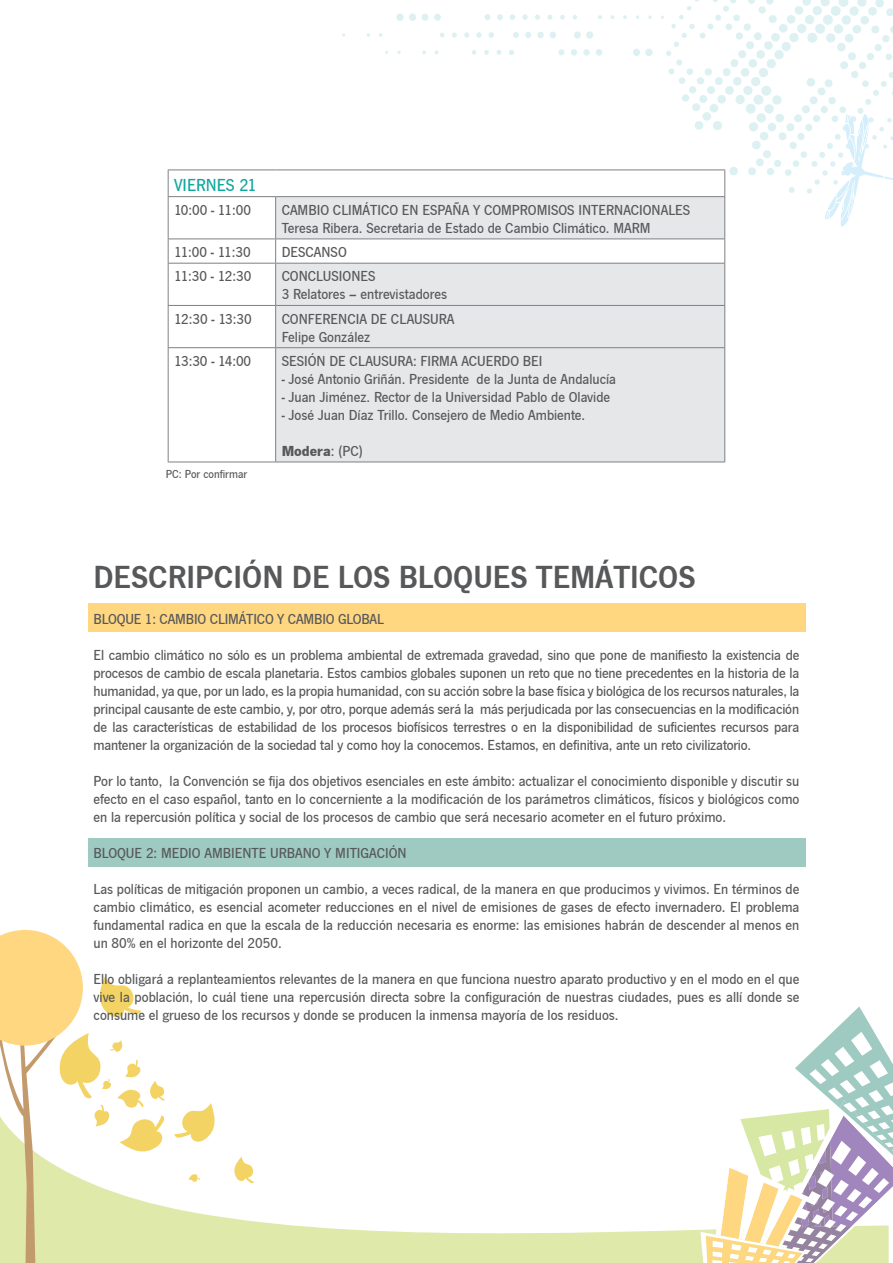
<style>
.page{position:relative;width:893px;height:1263px;background:#fff}
.page>*{position:absolute;margin:0;border:0;box-sizing:border-box;transform-origin:0 0}
.t1{font:33px "News Got T Dem";color:#57585a}
.t2{font:18px "News Got T Med";color:#12a79d}
.t3{font:15px/18px "News Got T Med";color:#57585a;text-align:justify}
.t4{font:15px "News Got T Bold";color:#57585a}
.t5{font:12px "News Got T Med";color:#57585a}
.s1{font-family:"News Got T Med"}
</style>
<div class="page">
<svg style="left:166px;top:1179px;width:534px;height:84px"></svg>
<svg style="left:189px;top:1174px;width:11px;height:8px"></svg>
<svg style="left:232px;top:1157px;width:23px;height:26px"></svg>
<svg style="left:174px;top:1103px;width:41px;height:39px"></svg>
<svg style="left:0;top:930px;width:166px;height:333px"></svg>
<svg style="left:700px;top:1006px;width:193px;height:257px"></svg>
<div style="left:396px;top:13px;width:8px;height:8px;background:#ddf1f3;border-radius:50%"></div>
<div style="left:409px;top:14px;width:7px;height:7px;background:#ddf1f3;border-radius:50%"></div>
<div style="left:422px;top:14px;width:6px;height:7px;background:#ddf1f3;border-radius:50%"></div>
<div style="left:434px;top:14px;width:7px;height:7px;background:#ddf1f3;border-radius:50%"></div>
<svg style="left:485px;top:14px;width:5px;height:6px"></svg>
<svg style="left:497px;top:14px;width:6px;height:6px"></svg>
<svg style="left:510px;top:14px;width:5px;height:6px"></svg>
<svg style="left:522px;top:14px;width:6px;height:6px"></svg>
<svg style="left:535px;top:15px;width:5px;height:5px"></svg>
<svg style="left:547px;top:15px;width:5px;height:5px"></svg>
<svg style="left:560px;top:15px;width:5px;height:5px"></svg>
<svg style="left:573px;top:15px;width:4px;height:5px"></svg>
<svg style="left:598px;top:15px;width:4px;height:4px"></svg>
<svg style="left:610px;top:15px;width:4px;height:4px"></svg>
<svg style="left:623px;top:15px;width:4px;height:4px"></svg>
<svg style="left:648px;top:15px;width:4px;height:4px"></svg>
<div style="left:586px;top:31px;width:7px;height:8px;background:#ddf1f3;border-radius:50%"></div>
<div style="left:574px;top:31px;width:7px;height:8px;background:#ddf1f3;border-radius:50%"></div>
<svg style="left:550px;top:32px;width:6px;height:6px"></svg>
<div style="left:537px;top:32px;width:7px;height:6px;background:#ddf1f3;border-radius:50%"></div>
<svg style="left:525px;top:32px;width:6px;height:6px"></svg>
<svg style="left:513px;top:32px;width:6px;height:6px"></svg>
<svg style="left:489px;top:32px;width:5px;height:6px"></svg>
<svg style="left:476px;top:32px;width:6px;height:6px"></svg>
<svg style="left:464px;top:32px;width:5px;height:6px"></svg>
<svg style="left:452px;top:32px;width:5px;height:6px"></svg>
<svg style="left:440px;top:33px;width:4px;height:4px"></svg>
<svg style="left:379px;top:33px;width:3px;height:4px"></svg>
<div style="left:645px;top:49px;width:8px;height:7px;background:#ddf1f3;border-radius:50%"></div>
<div style="left:633px;top:49px;width:7px;height:7px;background:#ddf1f3;border-radius:50%"></div>
<div style="left:596px;top:49px;width:6px;height:7px;background:#ddf1f3;border-radius:50%"></div>
<div style="left:583px;top:49px;width:7px;height:7px;background:#ddf1f3;border-radius:50%"></div>
<div style="left:571px;top:49px;width:6px;height:7px;background:#ddf1f3;border-radius:50%"></div>
<svg style="left:559px;top:49px;width:5px;height:6px"></svg>
<svg style="left:509px;top:50px;width:5px;height:5px"></svg>
<svg style="left:497px;top:50px;width:4px;height:5px"></svg>
<svg style="left:484px;top:50px;width:5px;height:5px"></svg>
<svg style="left:472px;top:50px;width:4px;height:5px"></svg>
<svg style="left:422px;top:50px;width:4px;height:4px"></svg>
<div style="left:88px;top:838px;width:717px;height:29px;background:#9fcac2"></div>
<div style="left:88px;top:603px;width:718px;height:28px;background:#fed780"></div>
<svg style="left:276px;top:197px;width:448px;height:265px;background:#e7e8ea"></svg>
<hr style="left:168px;top:170px;width:108px;height:1px;background:#7e8083">
<svg style="left:168px;top:170px;width:1px;height:26px"></svg>
<hr style="left:276px;top:170px;width:449px;height:1px;background:#7e8083">
<svg style="left:661px;top:0;width:232px;height:227px"></svg>
<hr style="left:168px;top:196px;width:108px;height:1px;background:#7e8083">
<hr style="left:168px;top:197px;width:1px;height:42px;background:#7e8083">
<hr style="left:276px;top:196px;width:449px;height:1px;background:#7e8083">
<hr style="left:275px;top:197px;width:1px;height:42px;background:#7e8083">
<hr style="left:724px;top:197px;width:1px;height:42px;background:#7e8083">
<hr style="left:168px;top:239px;width:108px;height:1px;background:#7e8083">
<svg style="left:168px;top:239px;width:1px;height:24px"></svg>
<hr style="left:276px;top:239px;width:449px;height:1px;background:#7e8083">
<svg style="left:275px;top:239px;width:1px;height:24px"></svg>
<svg style="left:724px;top:239px;width:1px;height:24px"></svg>
<hr style="left:168px;top:263px;width:108px;height:1px;background:#7e8083">
<hr style="left:168px;top:264px;width:1px;height:41px;background:#7e8083">
<hr style="left:168px;top:305px;width:108px;height:1px;background:#7e8083">
<hr style="left:168px;top:306px;width:1px;height:41px;background:#7e8083">
<hr style="left:168px;top:347px;width:108px;height:1px;background:#7e8083">
<hr style="left:168px;top:348px;width:1px;height:114px;background:#7e8083">
<hr style="left:168px;top:462px;width:108px;height:1px;background:#7e8083">
<hr style="left:276px;top:263px;width:449px;height:1px;background:#7e8083">
<hr style="left:275px;top:264px;width:1px;height:41px;background:#7e8083">
<hr style="left:724px;top:264px;width:1px;height:41px;background:#7e8083">
<hr style="left:276px;top:305px;width:449px;height:1px;background:#7e8083">
<hr style="left:275px;top:306px;width:1px;height:41px;background:#7e8083">
<hr style="left:724px;top:306px;width:1px;height:41px;background:#7e8083">
<hr style="left:276px;top:347px;width:449px;height:1px;background:#7e8083">
<hr style="left:275px;top:348px;width:1px;height:114px;background:#7e8083">
<hr style="left:724px;top:348px;width:1px;height:114px;background:#7e8083">
<hr style="left:276px;top:462px;width:449px;height:1px;background:#7e8083">
<p class="t2" style="left:174px;top:173px;width:84px">VIERNES 21</p>
<p class="t3" style="left:174px;top:200px;width:78px">10:00 - 11:00</p>
<p class="t3" style="left:282px;top:200px;width:410px">CAMBIO CLIMÁTICO EN ESPAÑA Y COMPROMISOS INTERNACIONALES<br>Teresa Ribera. Secretaria de Estado de Cambio Climático. MARM</p>
<p class="t3" style="left:174px;top:242px;width:78px">11:00 - 11:30</p>
<p class="t3" style="left:282px;top:242px;width:67px">DESCANSO</p>
<p class="t3" style="left:174px;top:267px;width:79px">11:30 - 12:30</p>
<p class="t3" style="left:282px;top:267px;width:167px">CONCLUSIONES<br>3 Relatores – entrevistadores</p>
<p class="t3" style="left:174px;top:309px;width:79px">12:30 - 13:30</p>
<p class="t3" style="left:282px;top:309px;width:174px">CONFERENCIA DE CLAUSURA<br>Felipe González</p>
<p class="t3" style="left:174px;top:351px;width:79px">13:30 - 14:00</p>
<p class="t3" style="left:282px;top:351px;width:262px">SESIÓN DE CLAUSURA: FIRMA ACUERDO BEI</p>
<p class="t3" style="left:282px;top:369px;width:336px">- José Antonio Griñán. Presidente de la Junta de Andalucía</p>
<p class="t3" style="left:282px;top:387px;width:330px">- Juan Jiménez. Rector de la Universidad Pablo de Olavide</p>
<p class="t3" style="left:282px;top:405px;width:305px">- José Juan Díaz Trillo. Consejero de Medio Ambiente.</p>
<p class="t4" style="left:282px;top:441px;width:83px">Modera<span class="s1">: (PC)</span></p>
<p class="t5" style="left:166px;top:466px;width:83px">PC: Por confirmar</p>
<h1 class="t1" style="left:94px;top:555px;width:603px">DESCRIPCIÓN DE LOS BLOQUES TEMÁTICOS</h1>
<p class="t3" style="left:94px;top:609px;width:292px">BLOQUE 1: CAMBIO CLIMÁTICO Y CAMBIO GLOBAL</p>
<p class="t3" style="left:94px;top:645px;width:707px">El cambio climático no sólo es un problema ambiental de extremada gravedad, sino que pone de manifiesto la existencia de procesos de cambio de escala planetaria. Estos cambios globales suponen un reto que no tiene precedentes en la historia de la humanidad, ya que, por un lado, es la propia humanidad, con su acción sobre la base física y biológica de los recursos naturales, la principal causante de este cambio, y, por otro, porque además será la más perjudicada por las consecuencias en la modificación de las características de estabilidad de los procesos biofísicos terrestres o en la disponibilidad de suficientes recursos para mantener la organización de la sociedad tal y como hoy la conocemos. Estamos, en definitiva, ante un reto civilizatorio.</p>
<p class="t3" style="left:94px;top:771px;width:707px">Por lo tanto, la Convención se fija dos objetivos esenciales en este ámbito: actualizar el conocimiento disponible y discutir su efecto en el caso español, tanto en lo concerniente a la modificación de los parámetros climáticos, físicos y biológicos como en la repercusión política y social de los procesos de cambio que será necesario acometer en el futuro próximo.</p>
<p class="t3" style="left:94px;top:843px;width:315px">BLOQUE 2: MEDIO AMBIENTE URBANO Y MITIGACIÓN</p>
<p class="t3" style="left:94px;top:879px;width:707px">Las políticas de mitigación proponen un cambio, a veces radical, de la manera en que producimos y vivimos. En términos de cambio climático, es esencial acometer reducciones en el nivel de emisiones de gases de efecto invernadero. El problema fundamental radica en que la escala de la reducción necesaria es enorme: las emisiones habrán de descender al menos en un 80% en el horizonte del 2050.</p>
<p class="t3" style="left:94px;top:969px;width:707px">Ello obligará a replanteamientos relevantes de la manera en que funciona nuestro aparato productivo y en el modo en el que vive la población, lo cuál tiene una repercusión directa sobre la configuración de nuestras ciudades, pues es allí donde se consume el grueso de los recursos y donde se producen la inmensa mayoría de los residuos.</p>
</div>
